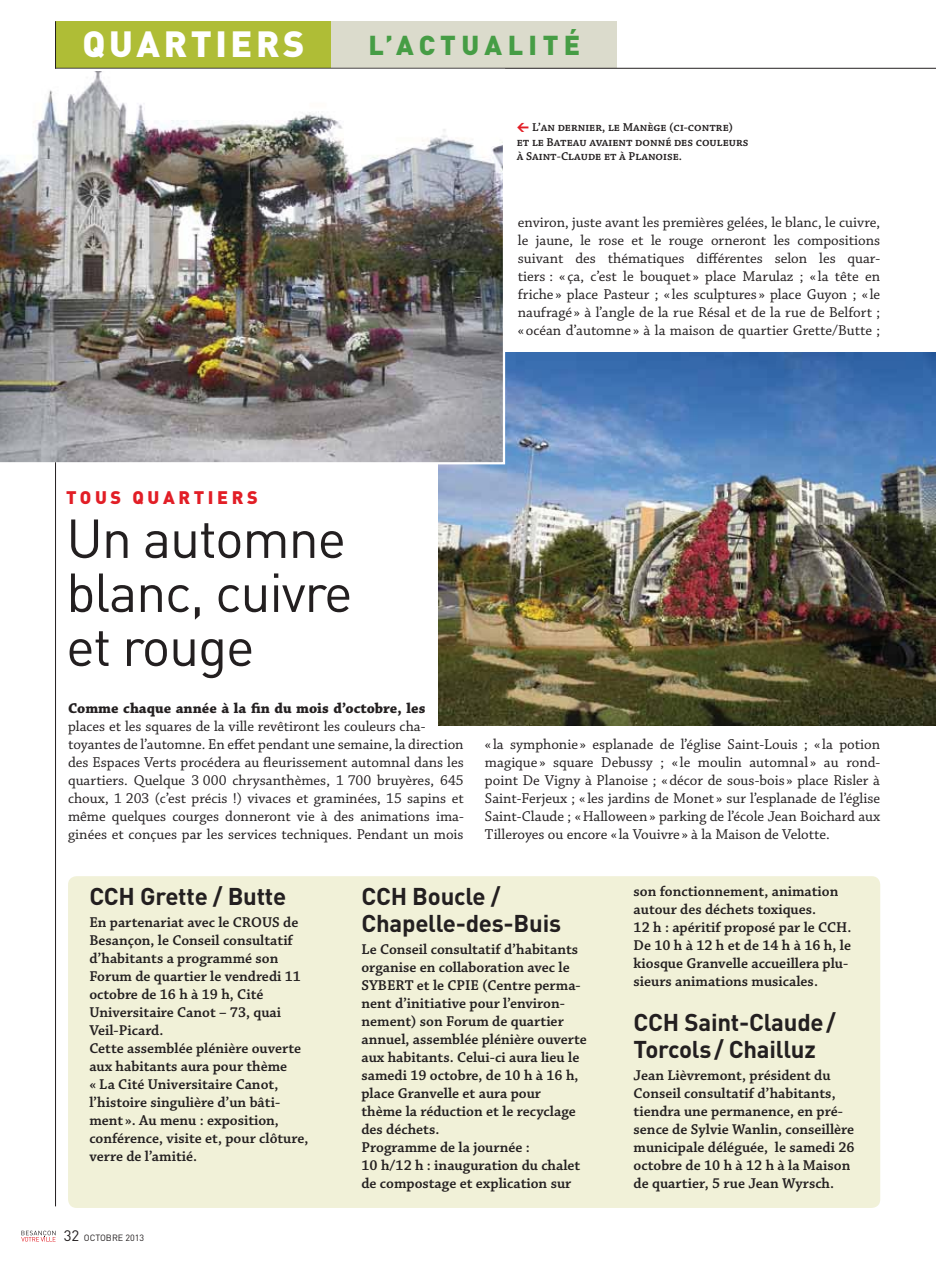
<style>
.page{position:relative;width:936px;height:1276px;background:#fff}
.page>*{position:absolute;margin:0;border:0;box-sizing:border-box;transform-origin:0 0}
.t1{font:54px/54px "DIN";letter-spacing:-.025em;color:#231f20;text-align:justify}
.t2{font:900 36px "DIN";letter-spacing:.1em;color:#fff}
.t3{font:900 27px "DIN";letter-spacing:.2em;color:#469d45}
.t4{font:700 24px/27px "DIN";letter-spacing:-.01em;color:#231f20}
.t5{font:900 18px "DIN";letter-spacing:.2em;color:#e21e26}
.t6{font:600 15px/18px "Chaparral Pro";color:#231f20}
.t7{font:15px/18px "Chaparral Pro";color:#231f20;text-align:justify}
.t8{font:700 15px "Chaparral Pro";color:#231f20}
.t9{font:600 12px/14.4px "Chaparral Pro";color:#231f20}
.t10{font:9px "DIN";color:#231f20}
.s1{font-family:"DIN";font-weight:900;color:#e21e26}
.s2{font-size:15px}
</style>
<div class="page">
<svg style="left:21px;top:1230px;width:35px;height:11px"></svg>
<div style="left:55px;top:21px;width:277px;height:47px;background:#afbd36"></div>
<div style="left:332px;top:21px;width:285px;height:47px;background:#dbdbcc"></div>
<hr style="left:55px;top:68px;width:880px;height:1px;background:#231f20">
<div style="left:68px;top:876px;width:812px;height:332px;background:#f1f1d8;border-radius:9px"></div>
<img style="left:438px;top:352px;width:497px;height:373px">
<img style="left:0;top:71px;width:505px;height:393px">
<hr style="left:55px;top:21px;width:1px;height:48px;background:#231f20">
<hr style="left:55px;top:462px;width:1px;height:744px;background:#231f20">
<h2 class="t2" style="left:83px;top:24px;width:223px">QUARTIERS</h2>
<h3 class="t3" style="left:368px;top:29px;width:213px">L’ACTUALITÉ</h3>
<p class="t9" style="left:516px;top:121px;width:233px"><span class="s1">&lt;</span> L’an dernier, le Manège (ci-contre) et le Bateau avaient donné des couleurs à Saint-Claude et à Planoise.</p>
<p class="t7" style="left:518px;top:215px;width:364px">environ, juste avant les premières gelées, le blanc, le cuivre, le jaune, le rose et le rouge orneront les compositions suivant des thématiques différentes selon les quar&shy;tiers : « ça, c’est le bouquet » place Marulaz ; « la tête en friche » place Pasteur ; « les sculptures » place Guyon ; « le naufragé » à l’angle de la rue Résal et de la rue de Belfort ; « océan d’automne » à la maison de quartier Grette/Butte ;</p>
<p class="t5" style="left:66px;top:487px;width:193px">TOUS QUARTIERS</p>
<h1 class="t1" style="left:66px;top:518px;width:288px">Un automne blanc, cuivre et rouge</h1>
<p class="t8" style="left:68px;top:702px;width:359px">Comme chaque année à la fin du mois d’octobre, les</p>
<p class="t7" style="left:68px;top:719px;width:397px;text-align:left">places et les squares de la ville revêtiront les couleurs cha&shy;toyantes de l’automne. En effet pendant une semaine, la direction des Espaces Verts procédera au fleurissement automnal dans les quartiers. Quelque 3 000 chrysanthèmes, 1 700 bruyères, 645 choux, 1 203 (c’est précis !) vivaces et graminées, 15 sapins et même quelques courges donneront vie à des animations ima&shy;ginées et conçues par les services techniques. Pendant un mois</p>
<p class="t7" style="left:485px;top:737px;width:397px">« la symphonie » esplanade de l’église Saint-Louis ; « la potion magique » square Debussy ; « le moulin automnal » au rond&shy;point De Vigny à Planoise ; « décor de sous-bois » place Risler à Saint-Ferjeux ; « les jardins de Monet » sur l’esplanade de l’église Saint-Claude ; « Halloween » parking de l’école Jean Boichard aux Tilleroyes ou encore « la Vouivre » à la Maison de Velotte.</p>
<h3 class="t4" style="left:89px;top:885px;width:198px">CCH Grette / Butte</h3>
<p class="t6" style="left:89px;top:914px;width:221px">En partenariat avec le CROUS de<br>Besançon, le Conseil consultatif d’habitants a programmé son<br>Forum de quartier le vendredi 11 octobre de 16 h à 19 h, Cité<br>Universitaire Canot – 73, quai<br>Veil-Picard.<br>Cette assemblée plénière ouverte aux habitants aura pour thème<br>« La Cité Universitaire Canot, l’histoire singulière d’un bâti&shy;ment ». Au menu : exposition, conférence, visite et, pour clôture, verre de l’amitié.</p>
<p class="t10" style="left:64px;top:1235px;width:82px"><span class="s2">32</span> OCTOBRE 2013</p>
<h3 class="t4" style="left:361px;top:885px;width:201px">CCH Boucle /<br>Chapelle-des-Buis</h3>
<p class="t6" style="left:361px;top:941px;width:227px">Le Conseil consultatif d’habitants organise en collaboration avec le<br>SYBERT et le CPIE (Centre perma&shy;nent d’initiative pour l’environ&shy;nement) son Forum de quartier annuel, assemblée plénière ouverte aux habitants. Celui-ci aura lieu le samedi 19 octobre, de 10 h à 16 h, place Granvelle et aura pour<br>thème la réduction et le recyclage des déchets.<br>Programme de la journée :<br>10 h/12 h : inauguration du chalet de compostage et explication sur</p>
<p class="t6" style="left:633px;top:883px;width:219px">son fonctionnement, animation autour des déchets toxiques.<br>12 h : apéritif proposé par le CCH.<br>De 10 h à 12 h et de 14 h à 16 h, le kiosque Granvelle accueillera plu&shy;sieurs animations musicales.</p>
<h3 class="t4" style="left:633px;top:1011px;width:204px">CCH Saint-Claude /<br>Torcols / Chailluz</h3>
<p class="t6" style="left:633px;top:1067px;width:222px">Jean Lièvremont, président du<br>Conseil consultatif d’habitants, tiendra une permanence, en pré&shy;sence de Sylvie Wanlin, conseillère municipale déléguée, le samedi 26 octobre de 10 h à 12 h à la Maison de quartier, 5 rue Jean Wyrsch.</p>
</div>
